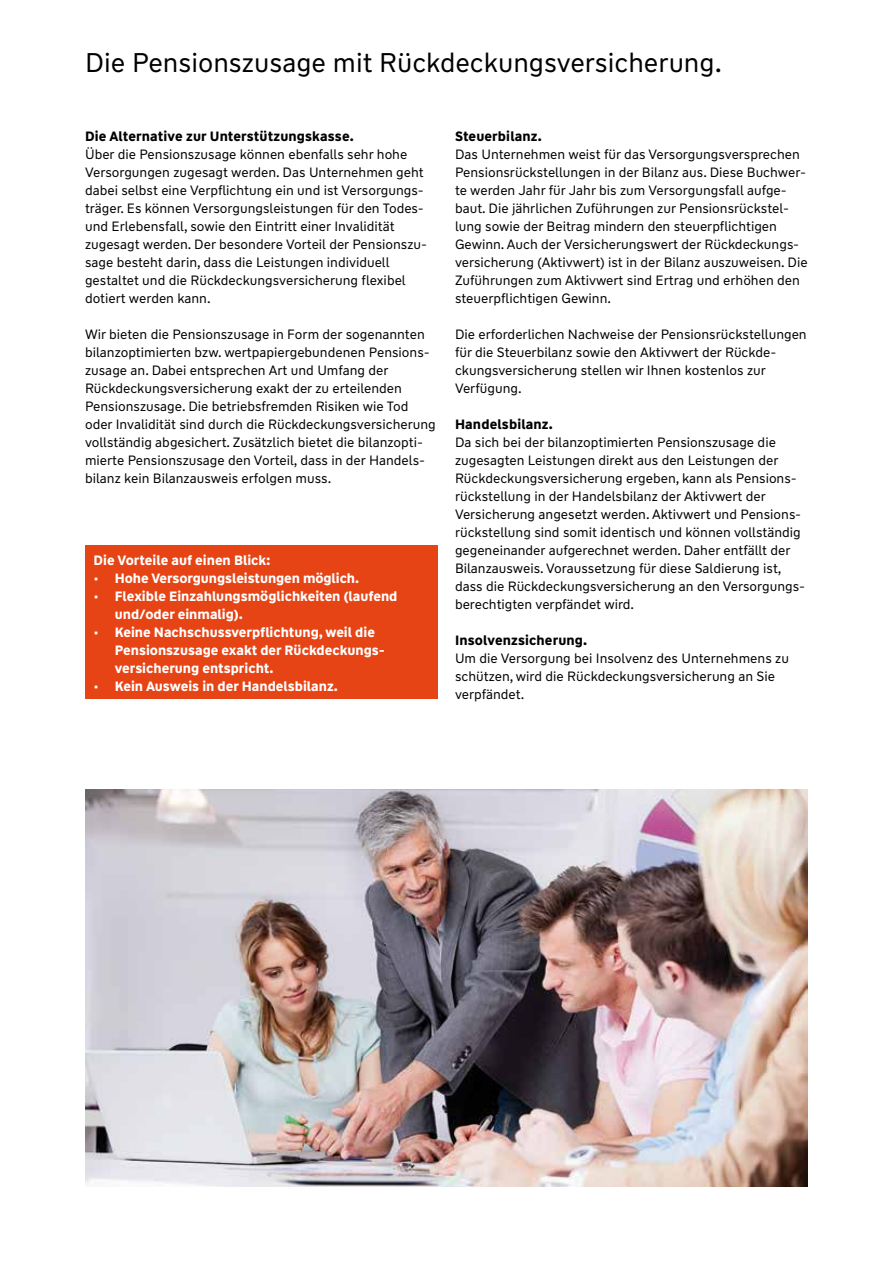
<style>
.page{position:relative;width:893px;height:1263px;background:#fff}
.page>*{position:absolute;margin:0;border:0;box-sizing:border-box;transform-origin:0 0}
.t1{font:27px "WW Type";color:#000}
.t2{font:13.5px/18px "WW Type";color:#000}
.t3{font:700 13.5px/18px "WW Type";color:#fff}
.t4{font:700 13.5px "WW Type";letter-spacing:.01em;color:#000}
.s1{font-weight:400}
</style>
<div class="page">
<img style="left:85px;top:789px;width:723px;height:397px">
<div style="left:85px;top:545px;width:353px;height:154px;background:#e64415"></div>
<h1 class="t1" style="left:85px;top:46px;width:638px">Die Pensionszusage mit Rückdeckungsversicherung.</h1>
<p class="t4" style="left:85px;top:127px;width:270px">Die Alternative zur Unterstützungskasse.</p>
<p class="t2" style="left:85px;top:145px;width:344px">Über die Pensionszusage können ebenfalls sehr hohe Versorgungen zugesagt werden. Das Unternehmen geht dabei selbst eine Verpflichtung ein und ist Versorgungs&shy;träger. Es können Versorgungsleistungen für den Todes&shy;und Erlebensfall, sowie den Eintritt einer Invalidität zugesagt werden. Der besondere Vorteil der Pensionszu&shy;sage besteht darin, dass die Leistungen individuell gestaltet und die Rückdeckungsversicherung flexibel dotiert werden kann.</p>
<p class="t2" style="left:85px;top:325px;width:352px">Wir bieten die Pensionszusage in Form der sogenannten bilanzoptimierten bzw. wertpapiergebundenen Pensions&shy;zusage an. Dabei entsprechen Art und Umfang der Rückdeckungsversicherung exakt der zu erteilenden Pensionszusage. Die betriebsfremden Risiken wie Tod oder Invalidität sind durch die Rückdeckungsversicherung vollständig abgesichert. Zusätzlich bietet die bilanzopti&shy;mierte Pensionszusage den Vorteil, dass in der Handels&shy;bilanz kein Bilanzausweis erfolgen muss.</p>
<p class="t3" style="left:94px;top:551px;width:179px">Die Vorteile auf einen Blick:</p>
<p class="t3" style="left:94px;top:569px;width:267px"><span class="s1">•</span> Hohe Versorgungsleistungen möglich.</p>
<p class="t3" style="left:115px;top:587px;width:284px;text-indent:-21px"><span class="s1">•</span> Flexible Einzahlungsmöglichkeiten (laufend und/oder einmalig).</p>
<p class="t3" style="left:115px;top:623px;width:272px;text-indent:-21px"><span class="s1">•</span> Keine Nachschussverpflichtung, weil die<br>Pensionszusage exakt der Rückdeckungs&shy;versicherung entspricht.</p>
<p class="t3" style="left:94px;top:677px;width:246px"><span class="s1">•</span> Kein Ausweis in der Handelsbilanz.</p>
<p class="t4" style="left:455px;top:127px;width:88px">Steuerbilanz.</p>
<p class="t2" style="left:455px;top:145px;width:354px">Das Unternehmen weist für das Versorgungsversprechen Pensionsrückstellungen in der Bilanz aus. Diese Buchwer&shy;te werden Jahr für Jahr bis zum Versorgungsfall aufge&shy;baut. Die jährlichen Zuführungen zur Pensionsrückstel&shy;lung sowie der Beitrag mindern den steuerpflichtigen Gewinn. Auch der Versicherungswert der Rückdeckungs&shy;versicherung (Aktivwert) ist in der Bilanz auszuweisen. Die Zuführungen zum Aktivwert sind Ertrag und erhöhen den steuerpflichtigen Gewinn.</p>
<p class="t2" style="left:455px;top:325px;width:353px">Die erforderlichen Nachweise der Pensionsrückstellungen für die Steuerbilanz sowie den Aktivwert der Rückde&shy;ckungsversicherung stellen wir Ihnen kostenlos zur Verfügung.</p>
<p class="t4" style="left:455px;top:415px;width:99px">Handelsbilanz.</p>
<p class="t2" style="left:455px;top:433px;width:352px">Da sich bei der bilanzoptimierten Pensionszusage die zugesagten Leistungen direkt aus den Leistungen der Rückdeckungsversicherung ergeben, kann als Pensions&shy;rückstellung in der Handelsbilanz der Aktivwert der Versicherung angesetzt werden. Aktivwert und Pensions&shy;rückstellung sind somit identisch und können vollständig gegeneinander aufgerechnet werden. Daher entfällt der Bilanzausweis. Voraussetzung für diese Saldierung ist, dass die Rückdeckungsversicherung an den Versorgungs&shy;berechtigten verpfändet wird.</p>
<p class="t4" style="left:455px;top:631px;width:134px">Insolvenzsicherung.</p>
<p class="t2" style="left:455px;top:649px;width:335px">Um die Versorgung bei Insolvenz des Unternehmens zu schützen, wird die Rückdeckungsversicherung an Sie verpfändet.</p>
</div>
